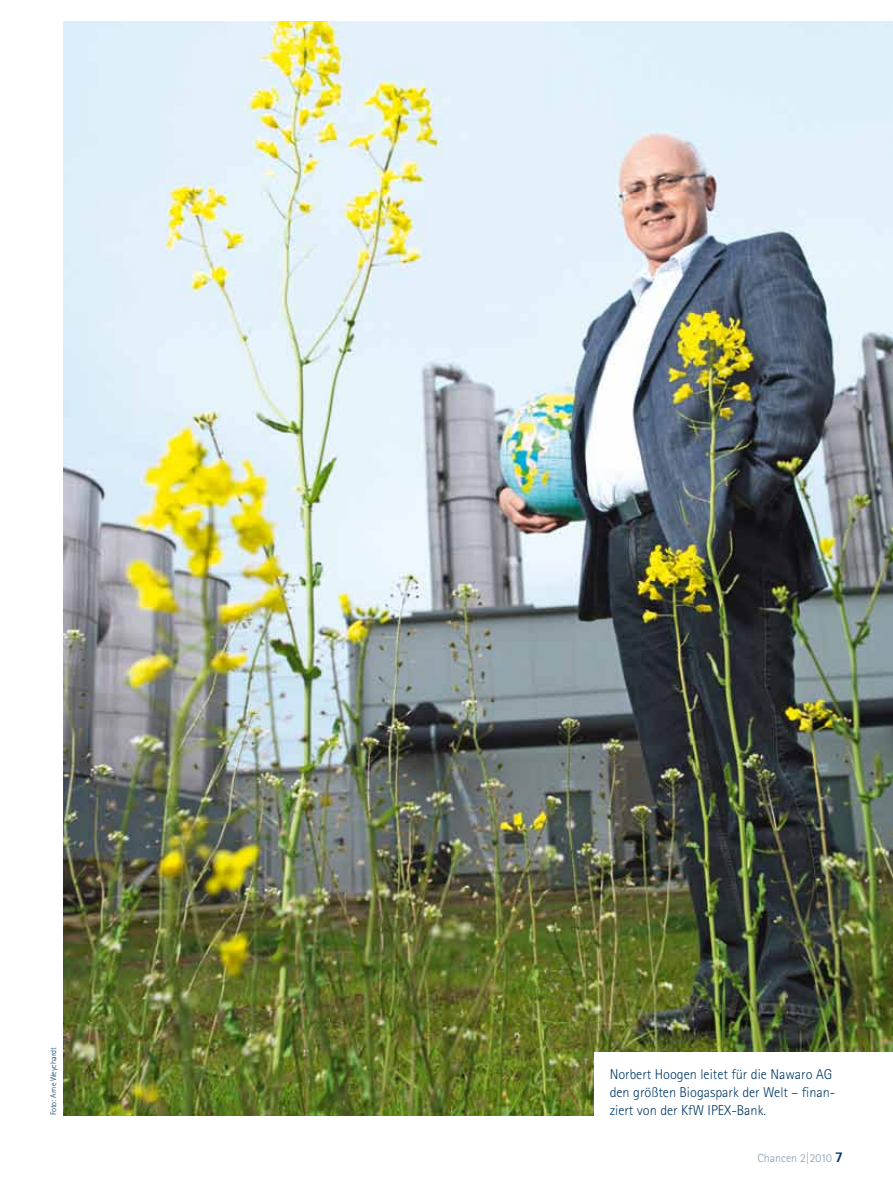
<style>
.page{position:relative;width:893px;height:1191px;background:#fff}
.page>*{position:absolute;margin:0;border:0;box-sizing:border-box;transform-origin:0 0}
.t1{font:300 14.25px/18px "Rotis Sans Serif Std";color:#003867}
.t2{font:300 12px "Rotis Sans Serif Std";color:#8299b4}
.t3{font:300 8.25px "Rotis Sans Serif Std";color:#003867}
.s1{font-weight:800;font-size:15px;color:#003867}
</style>
<div class="page">
<img style="left:64px;top:21px;width:829px;height:1094px">
<div style="left:594px;top:1052px;width:299px;height:68px;background:#fff"></div>
<p class="t3" style="left:49px;top:1115px;width:70px;rotate:-90deg">Foto: Arne Weychardt</p>
<p class="t1" style="left:610px;top:1065px;width:227px">Norbert Hoogen leitet für die Nawaro AG den größten Biogaspark der Welt – finan&shy;ziert von der KfW IPEX-Bank.</p>
<p class="t2" style="left:758px;top:1151px;width:87px">Chancen 2|2010 <span class="s1">7</span></p>
</div>
